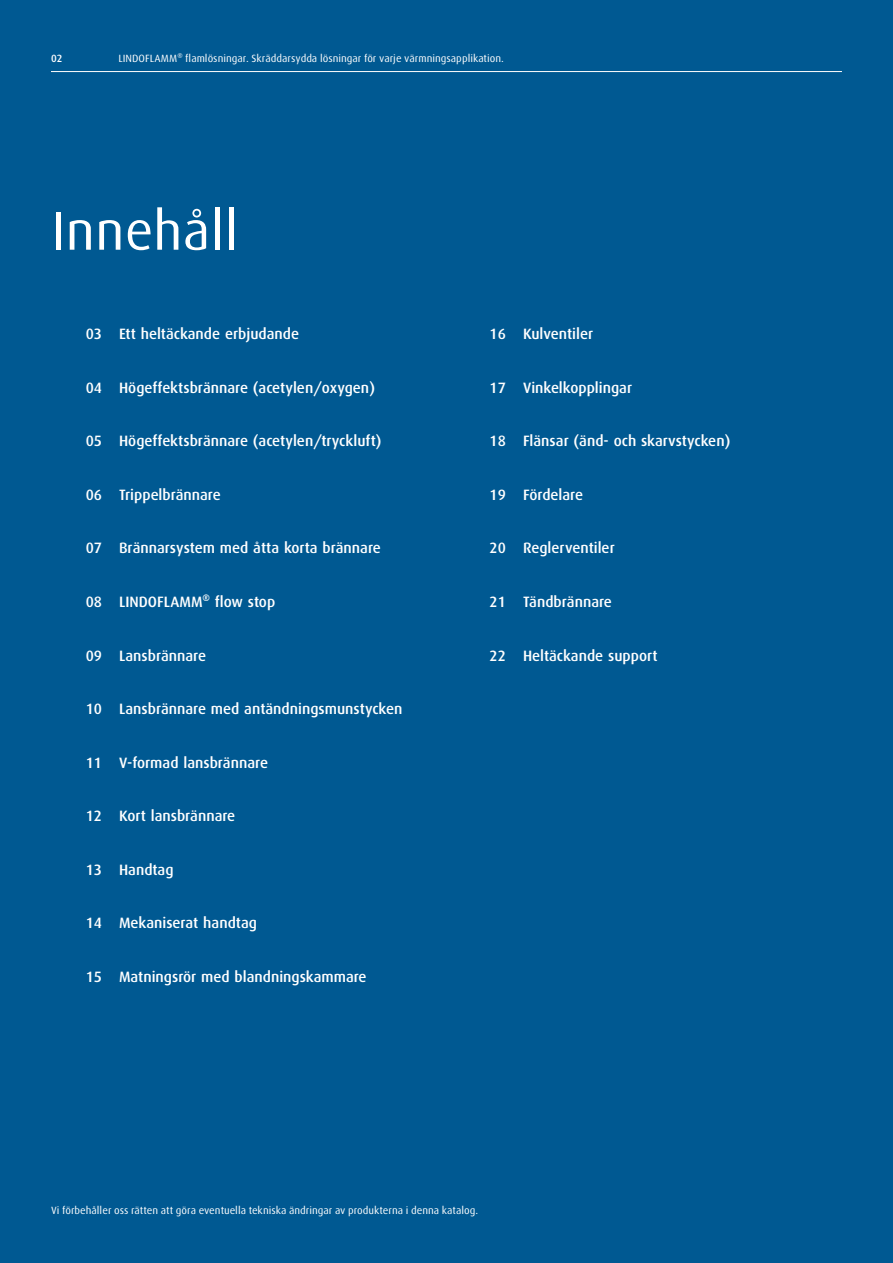
<style>
.page{position:relative;width:893px;height:1263px;background:#005992}
.page>*{position:absolute;margin:0;border:0;box-sizing:border-box;transform-origin:0 0}
._001C_Headline_Conte{font:54px "Linde Dax Global";color:#fff}
._102_Subhead_Content{font:500 15px "Linde Dax Global";color:#fff}
._666_Footer_Black{font:10.5px "Linde Dax Global";color:#fff}
._303_Column_White{font:10.5px "Linde Dax Global";color:#fff}
._006_Pagination_whit{font:500 10.5px "Linde Dax Global";color:#fff}
</style>
<div class="page">
<hr style="left:51px;top:71px;width:791px;height:1px;background:#fff">
<p class="_006_Pagination_whit" style="left:51px;top:52px;width:13px">02</p>
<p class="_303_Column_White" style="left:118px;top:52px;width:387px">LINDOFLAMM® flamlösningar. Skräddarsydda lösningar för varje värmningsapplikation.</p>
<p class="_001C_Headline_Conte" style="left:51px;top:199px;width:189px">Innehåll</p>
<p class="_102_Subhead_Content" style="left:86px;top:325px;width:215px">03 Ett heltäckande erbjudande</p>
<p class="_102_Subhead_Content" style="left:86px;top:379px;width:291px">04 Högeffektsbrännare (acetylen/oxygen)</p>
<p class="_102_Subhead_Content" style="left:86px;top:432px;width:297px">05 Högeffektsbrännare (acetylen/tryckluft)</p>
<p class="_102_Subhead_Content" style="left:86px;top:486px;width:137px">06 Trippelbrännare</p>
<p class="_102_Subhead_Content" style="left:86px;top:539px;width:297px">07 Brännarsystem med åtta korta brännare</p>
<p class="_102_Subhead_Content" style="left:86px;top:593px;width:191px">08 LINDOFLAMM® flow stop</p>
<p class="_102_Subhead_Content" style="left:86px;top:647px;width:122px">09 Lansbrännare</p>
<p class="_102_Subhead_Content" style="left:86px;top:700px;width:318px">10 Lansbrännare med antändningsmunstycken</p>
<p class="_102_Subhead_Content" style="left:86px;top:754px;width:184px">11 V-formad lansbrännare</p>
<p class="_102_Subhead_Content" style="left:86px;top:807px;width:151px">12 Kort lansbrännare</p>
<p class="_102_Subhead_Content" style="left:86px;top:861px;width:89px">13 Handtag</p>
<p class="_102_Subhead_Content" style="left:86px;top:914px;width:173px">14 Mekaniserat handtag</p>
<p class="_102_Subhead_Content" style="left:86px;top:968px;width:282px">15 Matningsrör med blandningskammare</p>
<p class="_102_Subhead_Content" style="left:490px;top:325px;width:105px">16 Kulventiler</p>
<p class="_102_Subhead_Content" style="left:490px;top:379px;width:144px">17 Vinkelkopplingar</p>
<p class="_102_Subhead_Content" style="left:490px;top:432px;width:242px">18 Flänsar (änd- och skarvstycken)</p>
<p class="_102_Subhead_Content" style="left:490px;top:486px;width:95px">19 Fördelare</p>
<p class="_102_Subhead_Content" style="left:490px;top:539px;width:127px">20 Reglerventiler</p>
<p class="_102_Subhead_Content" style="left:490px;top:593px;width:124px">21 Tändbrännare</p>
<p class="_102_Subhead_Content" style="left:490px;top:647px;width:169px">22 Heltäckande support</p>
<p class="_666_Footer_Black" style="left:51px;top:1204px;width:429px">Vi förbehåller oss rätten att göra eventuella tekniska ändringar av produkterna i denna katalog.</p>
</div>
